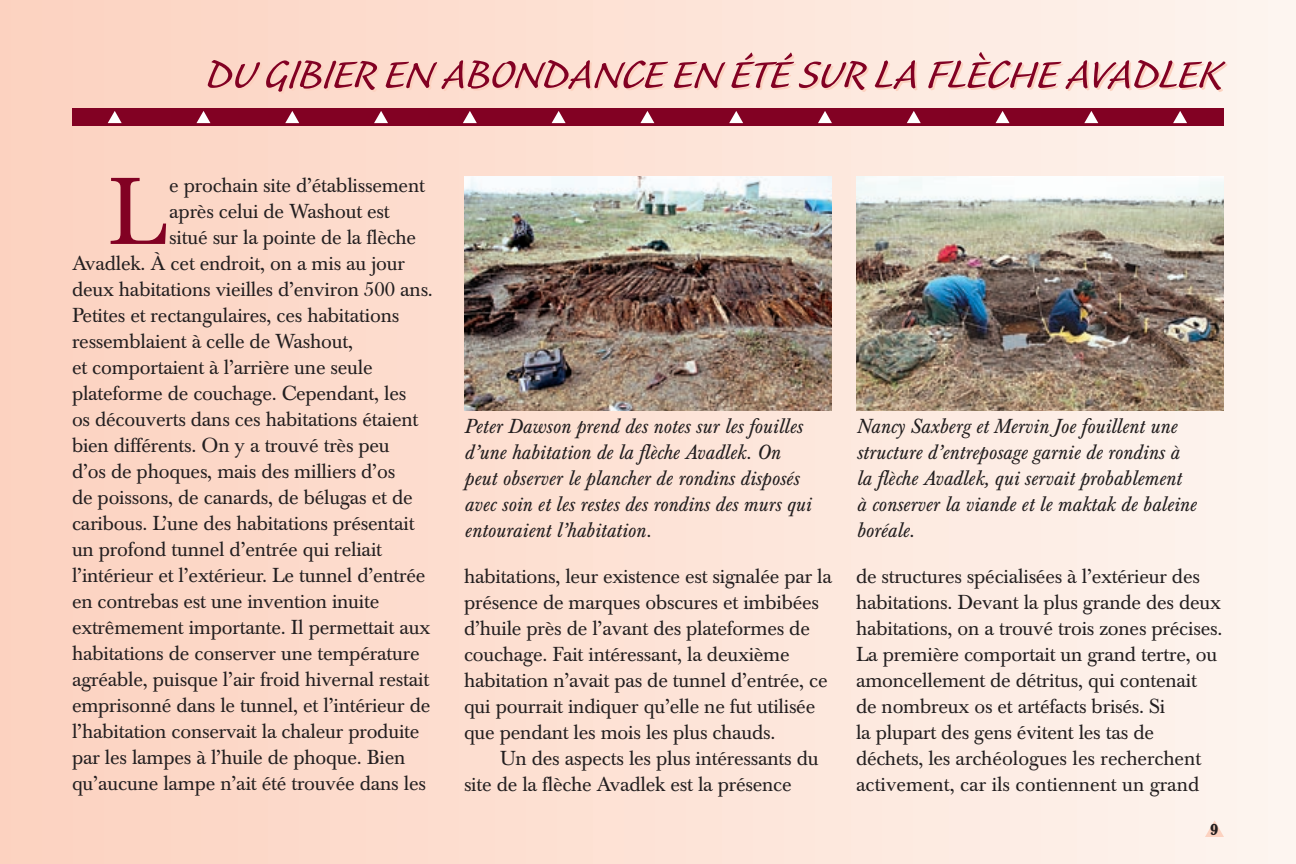
<style>
.page{position:relative;width:1296px;height:864px;background:#fff}
.page>*{position:absolute;margin:0;border:0;box-sizing:border-box;transform-origin:0 0}
.t1{font:93.6px "Baskerville BE";color:#820123}
.t2{font:52px "Caliban";color:#820123}
.t3{font:20px/26px "Baskerville BE";letter-spacing:-.01em;color:#231f20}
.t4{font:italic 20px/26px "Baskerville BE";color:#231f20}
.t5{font:700 16px "Baskerville BE";color:#231f20}
</style>
<div class="page">
<div style="left:0;top:0;width:1296px;height:864px;background:linear-gradient(to right,#fcd1bf,#fdf4ef)"></div>
<div style="left:72px;top:108px;width:1152px;height:18px;background:#820123"></div>
<svg style="left:108px;top:111px;width:14px;height:12px"></svg>
<svg style="left:196px;top:111px;width:14px;height:12px"></svg>
<svg style="left:285px;top:111px;width:14px;height:12px"></svg>
<svg style="left:374px;top:111px;width:14px;height:12px"></svg>
<svg style="left:463px;top:111px;width:14px;height:12px"></svg>
<svg style="left:552px;top:111px;width:14px;height:12px"></svg>
<svg style="left:640px;top:111px;width:14px;height:12px"></svg>
<svg style="left:729px;top:111px;width:14px;height:12px"></svg>
<svg style="left:818px;top:111px;width:14px;height:12px"></svg>
<svg style="left:907px;top:111px;width:14px;height:12px"></svg>
<svg style="left:996px;top:111px;width:14px;height:12px"></svg>
<svg style="left:1084px;top:111px;width:14px;height:12px"></svg>
<svg style="left:1173px;top:111px;width:14px;height:12px"></svg>
<svg style="left:1205px;top:820px;width:19px;height:17px"></svg>
<img style="left:464px;top:177px;width:368px;height:233px">
<img style="left:856px;top:177px;width:368px;height:233px">
<p class="t2" style="left:206px;top:48px;width:1017px">DU GIBIER EN ABONDANCE EN ÉTÉ SUR LA FLÈCHE AVADLEK</p>
<p class="t1" style="left:108px;top:158px;width:60px">L</p>
<p class="t3" style="left:169px;top:173px;width:257px">e prochain site d’établissement</p>
<p class="t3" style="left:169px;top:199px;width:222px">après celui de Washout est</p>
<p class="t3" style="left:169px;top:225px;width:248px">situé sur la pointe de la flèche</p>
<p class="t3" style="left:72px;top:251px;width:335px">Avadlek. À cet endroit, on a mis au jour</p>
<p class="t3" style="left:72px;top:277px;width:362px">deux habitations vieilles d’environ 500 ans.</p>
<p class="t3" style="left:72px;top:303px;width:329px">Petites et rectangulaires, ces habitations</p>
<p class="t3" style="left:72px;top:329px;width:283px">ressemblaient à celle de Washout,</p>
<p class="t3" style="left:72px;top:355px;width:302px">et comportaient à l’arrière une seule</p>
<p class="t3" style="left:72px;top:381px;width:336px">plateforme de couchage. Cependant, les</p>
<p class="t3" style="left:72px;top:407px;width:348px">os découverts dans ces habitations étaient</p>
<p class="t3" style="left:72px;top:433px;width:319px">bien différents. On y a trouvé très peu</p>
<p class="t3" style="left:72px;top:459px;width:325px">d’os de phoques, mais des milliers d’os</p>
<p class="t3" style="left:72px;top:485px;width:342px">de poissons, de canards, de bélugas et de</p>
<p class="t3" style="left:72px;top:511px;width:344px">caribous. L’une des habitations présentait</p>
<p class="t3" style="left:72px;top:537px;width:312px">un profond tunnel d’entrée qui reliait</p>
<p class="t3" style="left:72px;top:563px;width:355px">l’intérieur et l’extérieur. Le tunnel d’entrée</p>
<p class="t3" style="left:72px;top:589px;width:309px">en contrebas est une invention inuite</p>
<p class="t3" style="left:72px;top:615px;width:360px">extrêmement importante. Il permettait aux</p>
<p class="t3" style="left:72px;top:641px;width:349px">habitations de conserver une température</p>
<p class="t3" style="left:72px;top:667px;width:359px">agréable, puisque l’air froid hivernal restait</p>
<p class="t3" style="left:72px;top:693px;width:360px">emprisonné dans le tunnel, et l’intérieur de</p>
<p class="t3" style="left:72px;top:719px;width:349px">l’habitation conservait la chaleur produite</p>
<p class="t3" style="left:72px;top:745px;width:335px">par les lampes à l’huile de phoque. Bien</p>
<p class="t3" style="left:72px;top:771px;width:355px">qu’aucune lampe n’ait été trouvée dans les</p>
<p class="t4" style="left:464px;top:414px;width:348px">Peter Dawson prend des notes sur les fouilles d’une habitation de la flèche Avadlek. On peut observer le plancher de rondins disposés avec soin et les restes des rondins des murs qui entouraient l’habitation.</p>
<p class="t4" style="left:856px;top:414px;width:342px">Nancy Saxberg et Mervin Joe fouillent une structure d’entreposage garnie de rondins à la flèche Avadlek, qui servait probablement<br>à conserver la viande et le maktak de baleine boréale.</p>
<p class="t3" style="left:464px;top:564px;width:369px">habitations, leur existence est signalée par la</p>
<p class="t3" style="left:464px;top:590px;width:357px">présence de marques obscures et imbibées</p>
<p class="t3" style="left:464px;top:616px;width:347px">d’huile près de l’avant des plateformes de</p>
<p class="t3" style="left:464px;top:642px;width:327px">couchage. Fait intéressant, la deuxième</p>
<p class="t3" style="left:464px;top:668px;width:365px">habitation n’avait pas de tunnel d’entrée, ce</p>
<p class="t3" style="left:464px;top:694px;width:353px">qui pourrait indiquer qu’elle ne fut utilisée</p>
<p class="t3" style="left:464px;top:720px;width:313px">que pendant les mois les plus chauds.</p>
<p class="t3" style="left:500px;top:746px;width:320px">Un des aspects les plus intéressants du</p>
<p class="t3" style="left:464px;top:772px;width:329px">site de la flèche Avadlek est la présence</p>
<p class="t3" style="left:856px;top:564px;width:368px">de structures spécialisées à l’extérieur des habitations. Devant la plus grande des deux habitations, on a trouvé trois zones précises.<br>La première comportait un grand tertre, ou amoncellement de détritus, qui contenait de nombreux os et artéfacts brisés. Si<br>la plupart des gens évitent les tas de déchets, les archéologues les recherchent activement, car ils contiennent un grand</p>
<p class="t5" style="left:1210px;top:819px;width:10px">9</p>
</div>
